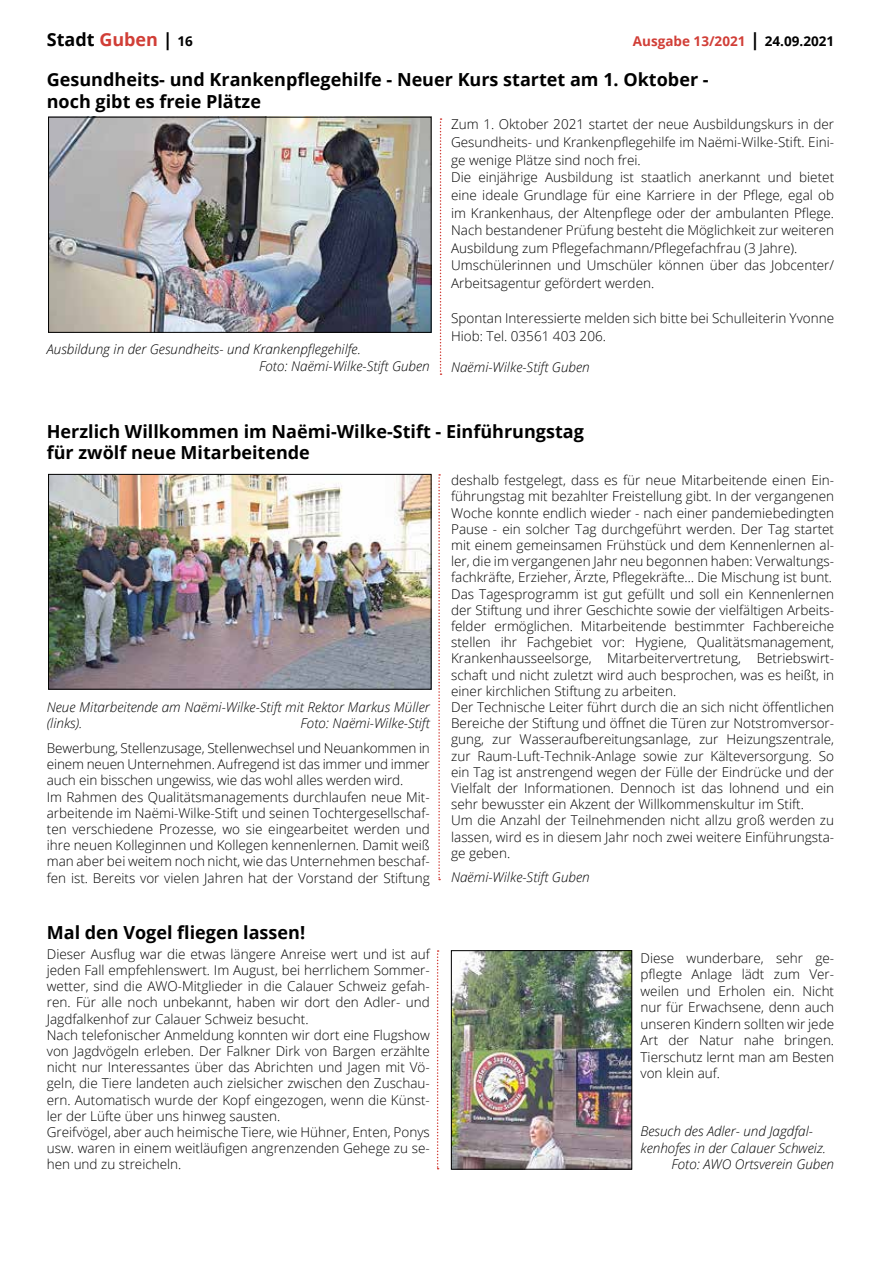
<style>
.page{position:relative;width:881px;height:1263px;background:#fff}
.page>*{position:absolute;margin:0;border:0;box-sizing:border-box;transform-origin:0 0}
.t1{font:700 18px/21.6px "Open Sans";color:#000}
.t2{font:300 13.5px/16.2px "Open Sans";color:#000}
.t3{font:italic 300 13.5px/17.7px "Open Sans";color:#000}
.t4{font:700 13.5px "Open Sans";color:#d13e37}
.s1{color:#d13e37}
.s2{font-size:13.5px}
.s3{font-size:18px;color:#000}
.s4{color:#000}
</style>
<div class="page">
<img style="left:50px;top:119px;width:379px;height:212px">
<div style="left:48px;top:117px;width:383px;height:216px;border:1px solid #000"></div>
<img style="left:50px;top:476px;width:379px;height:211px">
<div style="left:48px;top:474px;width:383px;height:215px;border:1px solid #000"></div>
<img style="left:453px;top:952px;width:176px;height:215px">
<div style="left:451px;top:950px;width:180px;height:219px;border:1px solid #000"></div>
<svg style="left:439px;top:118px;width:2px;height:257px"></svg>
<svg style="left:438px;top:474px;width:2px;height:406px"></svg>
<svg style="left:436px;top:950px;width:2px;height:219px"></svg>
<h1 class="t1" style="left:47px;top:28px;width:147px">Stadt <span class="s1">Guben</span> | <span class="s2">16</span></h1>
<p class="t4" style="left:632px;top:32px;width:203px">Ausgabe 13/2021 <span class="s3">|</span> <span class="s4">24.09.2021</span></p>
<h1 class="t1" style="left:47px;top:68px;width:663px">Gesundheits- und Krankenpflegehilfe - Neuer Kurs startet am 1. Oktober - noch gibt es freie Plätze</h1>
<p class="t3" style="left:259px;top:339px;width:172px;text-indent:-212px">Ausbildung in der Gesundheits- und Krankenpflegehilfe.<br>Foto: Naëmi-Wilke-Stift Guben</p>
<p class="t2" style="left:451px;top:115px;width:384px;line-height:17.7px">Zum 1. Oktober 2021 startet der neue Ausbildungskurs in der Gesundheits- und Krankenpflegehilfe im Naëmi-Wilke-Stift. Eini&shy;ge wenige Plätze sind noch frei.<br>Die einjährige Ausbildung ist staatlich anerkannt und bietet eine ideale Grundlage für eine Karriere in der Pflege, egal ob im Krankenhaus, der Altenpflege oder der ambulanten Pflege.<br>Nach bestandener Prüfung besteht die Möglichkeit zur weiteren Ausbildung zum Pflegefachmann/Pflegefachfrau (3 Jahre).<br>Umschülerinnen und Umschüler können über das Jobcenter/ Arbeitsagentur gefördert werden.</p>
<p class="t2" style="left:451px;top:309px;width:384px;line-height:17.7px">Spontan Interessierte melden sich bitte bei Schulleiterin Yvonne<br>Hiob: Tel. 03561 403 206.</p>
<p class="t3" style="left:451px;top:358px;width:140px">Naëmi-Wilke-Stift Guben</p>
<h1 class="t1" style="left:47px;top:420px;width:538px">Herzlich Willkommen im Naëmi-Wilke-Stift - Einführungstag für zwölf neue Mitarbeitende</h1>
<p class="t3" style="left:47px;top:698px;width:384px;line-height:16.2px">Neue Mitarbeitende am Naëmi-Wilke-Stift mit Rektor Markus Müller (links).</p>
<p class="t3" style="left:300px;top:714px;width:131px">Foto: Naëmi-Wilke-Stift</p>
<p class="t2" style="left:47px;top:739px;width:384px">Bewerbung, Stellenzusage, Stellenwechsel und Neuankommen in einem neuen Unternehmen. Aufregend ist das immer und immer auch ein bisschen ungewiss, wie das wohl alles werden wird.<br>Im Rahmen des Qualitätsmanagements durchlaufen neue Mit&shy;arbeitende im Naëmi-Wilke-Stift und seinen Tochtergesellschaf&shy;ten verschiedene Prozesse, wo sie eingearbeitet werden und ihre neuen Kolleginnen und Kollegen kennenlernen. Damit weiß man aber bei weitem noch nicht, wie das Unternehmen beschaf&shy;fen ist. Bereits vor vielen Jahren hat der Vorstand der Stiftung</p>
<p class="t2" style="left:451px;top:472px;width:384px">deshalb festgelegt, dass es für neue Mitarbeitende einen Ein&shy;führungstag mit bezahlter Freistellung gibt. In der vergangenen Woche konnte endlich wieder - nach einer pandemiebedingten Pause - ein solcher Tag durchgeführt werden. Der Tag startet mit einem gemeinsamen Frühstück und dem Kennenlernen al&shy;ler, die im vergangenen Jahr neu begonnen haben: Verwaltungs&shy;fachkräfte, Erzieher, Ärzte, Pflegekräfte… Die Mischung ist bunt.<br>Das Tagesprogramm ist gut gefüllt und soll ein Kennenlernen der Stiftung und ihrer Geschichte sowie der vielfältigen Arbeits&shy;felder ermöglichen. Mitarbeitende bestimmter Fachbereiche stellen ihr Fachgebiet vor: Hygiene, Qualitätsmanagement, Krankenhausseelsorge, Mitarbeitervertretung, Betriebswirt&shy;schaft und nicht zuletzt wird auch besprochen, was es heißt, in einer kirchlichen Stiftung zu arbeiten.<br>Der Technische Leiter führt durch die an sich nicht öffentlichen Bereiche der Stiftung und öffnet die Türen zur Notstromversor&shy;gung, zur Wasseraufbereitungsanlage, zur Heizungszentrale, zur Raum-Luft-Technik-Anlage sowie zur Kälteversorgung. So ein Tag ist anstrengend wegen der Fülle der Eindrücke und der Vielfalt der Informationen. Dennoch ist das lohnend und ein sehr bewusster ein Akzent der Willkommenskultur im Stift.<br>Um die Anzahl der Teilnehmenden nicht allzu groß werden zu lassen, wird es in diesem Jahr noch zwei weitere Einführungsta&shy;ge geben.</p>
<p class="t3" style="left:451px;top:867px;width:140px">Naëmi-Wilke-Stift Guben</p>
<h1 class="t1" style="left:47px;top:921px;width:260px">Mal den Vogel fliegen lassen!</h1>
<p class="t2" style="left:47px;top:945px;width:384px">Dieser Ausflug war die etwas längere Anreise wert und ist auf jeden Fall empfehlenswert. Im August, bei herrlichem Sommer&shy;wetter, sind die AWO-Mitglieder in die Calauer Schweiz gefah&shy;ren. Für alle noch unbekannt, haben wir dort den Adler- und Jagdfalkenhof zur Calauer Schweiz besucht.<br>Nach telefonischer Anmeldung konnten wir dort eine Flugshow von Jagdvögeln erleben. Der Falkner Dirk von Bargen erzählte nicht nur Interessantes über das Abrichten und Jagen mit Vö&shy;geln, die Tiere landeten auch zielsicher zwischen den Zuschau&shy;ern. Automatisch wurde der Kopf eingezogen, wenn die Künst&shy;ler der Lüfte über uns hinweg sausten.<br>Greifvögel, aber auch heimische Tiere, wie Hühner, Enten, Ponys usw. waren in einem weitläufigen angrenzenden Gehege zu se&shy;hen und zu streicheln.</p>
<p class="t2" style="left:640px;top:949px;width:195px;text-align:justify">Diese wunderbare, sehr ge&shy;pflegte Anlage lädt zum Ver&shy;weilen und Erholen ein. Nicht nur für Erwachsene, denn auch unseren Kindern sollten wir jede Art der Natur nahe bringen.<br>Tierschutz lernt man am Besten von klein auf.</p>
<p class="t3" style="left:640px;top:1122px;width:174px">Besuch des Adler- und Jagdfal-</p>
<p class="t3" style="left:640px;top:1139px;width:187px">kenhofes in der Calauer Schweiz.</p>
<p class="t3" style="left:671px;top:1155px;width:164px">Foto: AWO Ortsverein Guben</p>
</div>
